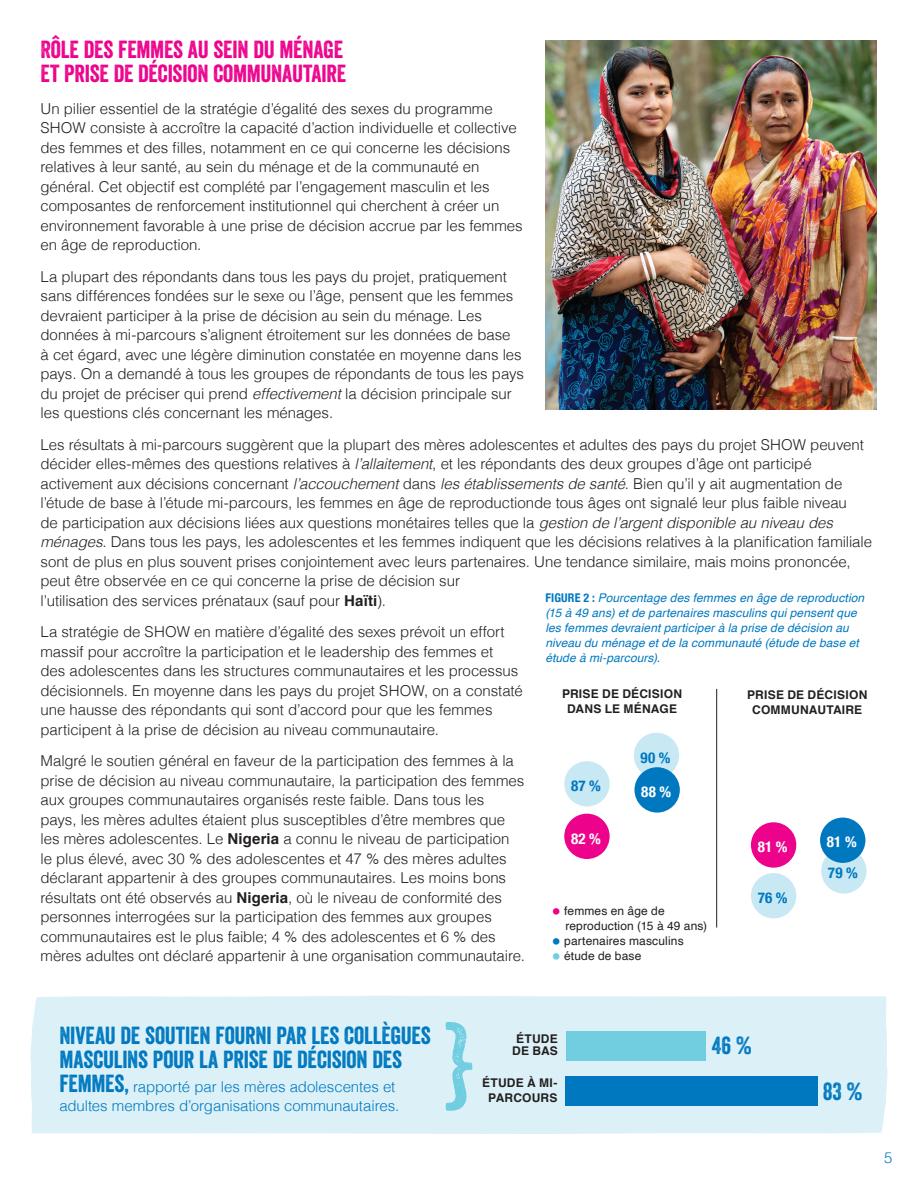
<style>
.page{position:relative;width:918px;height:1188px;background:#fff}
.page>*{position:absolute;margin:0;border:0;box-sizing:border-box;transform-origin:0 0}
.t1{font:24px/24px "Veneer";letter-spacing:-.01em;color:#0078c0}
.t2{font:24px/24px "Veneer";letter-spacing:-.01em;color:#ed028c}
.t3{font:300 15px/19.5px "Helvetica";letter-spacing:-.005em;color:#231f20}
.t4{font:300 15px/19.5px "Helvetica";letter-spacing:-.005em;color:#0078c0}
.t5{font:700 condensed 15px "Helvetica Neue";letter-spacing:.01em;color:#fff}
.t6{font:700 condensed 15px "Helvetica Neue";letter-spacing:.015em;color:#0078c0}
.t7{font:italic 12px/15px "Helvetica";letter-spacing:.01em;color:#0078c0}
.t8{font:700 12px/15px "Helvetica";letter-spacing:.02em;color:#231f20;text-align:center}
.t9{font:12px/15px "Helvetica";letter-spacing:.01em;color:#231f20}
.s1{font-style:italic}
.s2{font-weight:700}
.s3{font-family:"Helvetica Neue";font-weight:700;font-style:normal;font-stretch:condensed}
.s4{font-weight:300;font-size:18px;color:#ed028c}
.s5{font-weight:300;font-size:18px;color:#0078c0}
.s6{font-weight:300;font-size:18px;color:#71cee1}
.s7{font-family:"Veneer";font-weight:400;font-size:24px}
</style>
<div class="page">
<div style="left:564px;top:814px;width:46px;height:45px;background:#ed028c;border-radius:50%"></div>
<div style="left:751px;top:822px;width:45px;height:46px;background:#ed028c;border-radius:50%"></div>
<div style="left:751px;top:873px;width:45px;height:45px;background:#c8e9f3;border-radius:50%"></div>
<div style="left:821px;top:848px;width:46px;height:46px;background:#c8e9f3;border-radius:50%"></div>
<div style="left:820px;top:818px;width:45px;height:45px;background:#0078c0;border-radius:50%"></div>
<div style="left:564px;top:761px;width:46px;height:46px;background:#c8e9f3;border-radius:50%"></div>
<div style="left:634px;top:733px;width:45px;height:45px;background:#c8e9f3;border-radius:50%"></div>
<hr style="left:716px;top:689px;width:1px;height:239px;background:#231f20">
<div style="left:634px;top:767px;width:46px;height:46px;background:#0078c0;border-radius:50%"></div>
<img style="left:545px;top:40px;width:332px;height:370px">
<div style="left:30px;top:996px;width:858px;height:138px;background:#dbf1f7"></div>
<div style="left:566px;top:1031px;width:139px;height:29px;background:#71cee1"></div>
<div style="left:565px;top:1076px;width:252px;height:30px;background:#0078c0"></div>
<svg style="left:446px;top:1022px;width:26px;height:89px;background:#abe1ed"></svg>
<h1 class="t2" style="left:40px;top:37px;width:307px">RÔLE DES FEMMES AU SEIN DU MÉNAGE<br>ET PRISE DE DÉCISION COMMUNAUTAIRE</h1>
<p class="t3" style="left:40px;top:98px;width:484px">Un pilier essentiel de la stratégie d’égalité des sexes du programme SHOW consiste à accroître la capacité d’action individuelle et collective des femmes et des filles, notamment en ce qui concerne les décisions relatives à leur santé, au sein du ménage et de la communauté en général. Cet objectif est complété par l’engagement masculin et les composantes de renforcement institutionnel qui cherchent à créer un environnement favorable à une prise de décision accrue par les femmes en âge de reproduction.</p>
<p class="t3" style="left:40px;top:266px;width:485px">La plupart des répondants dans tous les pays du projet, pratiquement sans différences fondées sur le sexe ou l’âge, pensent que les femmes devraient participer à la prise de décision au sein du ménage. Les données à mi-parcours s’alignent étroitement sur les données de base<br>à cet égard, avec une légère diminution constatée en moyenne dans les pays. On a demandé à tous les groupes de répondants de tous les pays du projet de préciser qui prend <span class="s1">effectivement</span> la décision principale sur les questions clés concernant les ménages.</p>
<p class="t3" style="left:40px;top:434px;width:833px">Les résultats à mi-parcours suggèrent que la plupart des mères adolescentes et adultes des pays du projet SHOW peuvent décider elles-mêmes des questions relatives à <span class="s1">l’allaitement</span>, et les répondants des deux groupes d’âge ont participé activement aux décisions concernant <span class="s1">l’accouchement</span> dans <span class="s1">les établissements de santé</span>. Bien qu’il y ait augmentation de l’étude de base à l’étude mi-parcours, les femmes en âge de reproductionde tous âges ont signalé leur plus faible niveau<br>de participation aux décisions liées aux questions monétaires telles que la <span class="s1">gestion de l’argent disponible au niveau des ménages</span>. Dans tous les pays, les adolescentes et les femmes indiquent que les décisions relatives à la planification familiale sont de plus en plus souvent prises conjointement avec leurs partenaires. Une tendance similaire, mais moins prononcée, peut être observée en ce qui concerne la prise de décision sur<br>l’utilisation des services prénataux (sauf pour <span class="s2">Haïti</span>).</p>
<p class="t3" style="left:40px;top:621px;width:484px">La stratégie de SHOW en matière d’égalité des sexes prévoit un effort massif pour accroître la participation et le leadership des femmes et<br>des adolescentes dans les structures communautaires et les processus décisionnels. En moyenne dans les pays du projet SHOW, on a constaté une hausse des répondants qui sont d’accord pour que les femmes participent à la prise de décision au niveau communautaire.</p>
<p class="t3" style="left:40px;top:750px;width:486px">Malgré le soutien général en faveur de la participation des femmes à la prise de décision au niveau communautaire, la participation des femmes aux groupes communautaires organisés reste faible. Dans tous les<br>pays, les mères adultes étaient plus susceptibles d’être membres que les mères adolescentes. Le <span class="s2">Nigeria</span> a connu le niveau de participation<br>le plus élevé, avec 30 % des adolescentes et 47 % des mères adultes déclarant appartenir à des groupes communautaires. Les moins bons résultats ont été observés au <span class="s2">Nigeria</span>, où le niveau de conformité des personnes interrogées sur la participation des femmes aux groupes communautaires est le plus faible; 4 % des adolescentes et 6 % des mères adultes ont déclaré appartenir à une organisation communautaire.</p>
<p class="t7" style="left:545px;top:590px;width:320px"><span class="s3">FIGURE 2 :</span> Pourcentage des femmes en âge de reproduction (15 à 49 ans) et de partenaires masculins qui pensent que les femmes devraient participer à la prise de décision au niveau du ménage et de la communauté (étude de base et étude à mi-parcours).</p>
<p class="t8" style="left:562px;top:686px;width:122px">PRISE DE DÉCISION<br>DANS LE MÉNAGE</p>
<p class="t8" style="left:747px;top:687px;width:122px">PRISE DE DÉCISION<br>COMMUNAUTAIRE</p>
<p class="t6" style="left:641px;top:745px;width:32px">90 %</p>
<p class="t5" style="left:641px;top:779px;width:32px">88 %</p>
<p class="t6" style="left:571px;top:773px;width:31px">87 %</p>
<p class="t5" style="left:571px;top:826px;width:31px">82 %</p>
<p class="t5" style="left:827px;top:830px;width:31px">81 %</p>
<p class="t5" style="left:758px;top:834px;width:31px">81 %</p>
<p class="t6" style="left:758px;top:885px;width:31px">76 %</p>
<p class="t6" style="left:828px;top:860px;width:31px">79 %</p>
<p class="t9" style="left:565px;top:904px;width:143px;text-indent:-14px"><span class="s4">•</span> femmes en âge de reproduction (15 à 49 ans)</p>
<p class="t9" style="left:552px;top:934px;width:133px"><span class="s5">•</span> partenaires masculins</p>
<p class="t9" style="left:552px;top:949px;width:91px"><span class="s6">•</span> étude de base</p>
<h1 class="t1" style="left:59px;top:1023px;width:373px">NIVEAU DE SOUTIEN FOURNI PAR LES COLLÈGUES<br>MASCULINS POUR LA PRISE DE DÉCISION DES</h1>
<p class="t4" style="left:59px;top:1076px;width:341px"><span class="s7">FEMMES,</span> rapporté par les mères adolescentes et adultes membres d’organisations communautaires.</p>
<p class="t8" style="left:512px;top:1032px;width:47px;line-height:12px">ÉTUDE<br>DE BAS</p>
<p class="t8" style="left:482px;top:1076px;width:77px">ÉTUDE À MI-<br>PARCOURS</p>
<h1 class="t1" style="left:712px;top:1034px;width:42px">46 %</h1>
<h1 class="t1" style="left:823px;top:1079px;width:41px">83 %</h1>
<p class="t4" style="left:884px;top:1147px;width:10px">5</p>
</div>
